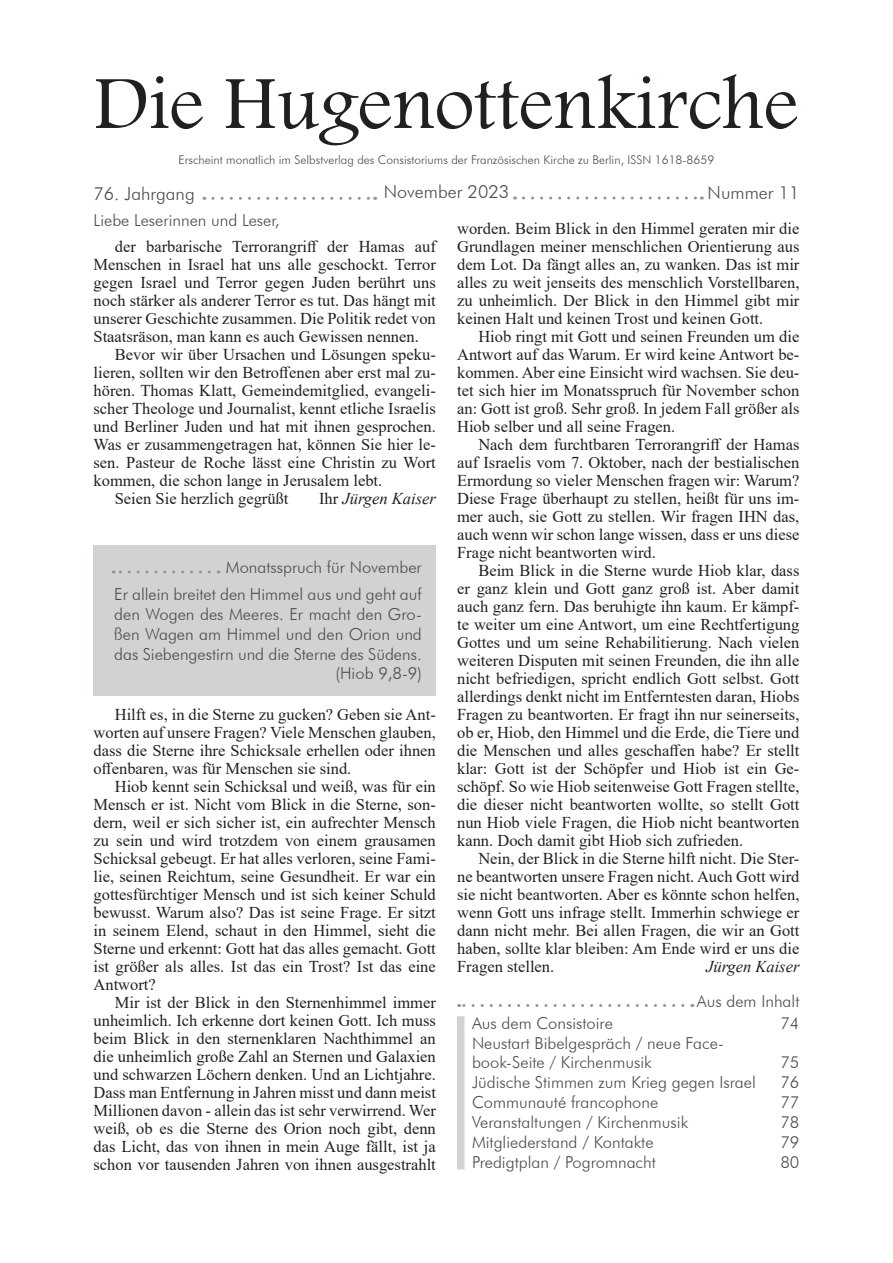
<style>
.page{position:relative;width:893px;height:1263px;background:#fff}
.page>*{position:absolute;margin:0;border:0;box-sizing:border-box;transform-origin:0 0}
.t1{font:78px "Footlight MT Light";color:#231f20}
.t2{font:300 18px "Futura BT";color:#4b4c4d}
.t3{font:16.5px/18px "Times New Roman";color:#231f20;text-align:justify}
.t4{font:300 16.5px/19.8px "Futura BT";color:#4b4c4d;text-align:right}
.t5{font:italic 16.5px "Times New Roman";color:#231f20}
.t6{font:300 12px "Futura BT";color:#4b4c4d}
.s1{font-style:normal}
</style>
<div class="page">
<div style="left:94px;top:545px;width:342px;height:151px;background:#d1d2d4"></div>
<div style="left:457px;top:1016px;width:7px;height:153px;background:#d1d2d4"></div>
<svg style="left:523px;top:197px;width:179px;height:3px"></svg>
<svg style="left:459px;top:1004px;width:224px;height:3px"></svg>
<svg style="left:113px;top:570px;width:96px;height:3px"></svg>
<svg style="left:213px;top:197px;width:163px;height:3px"></svg>
<h1 class="t1" style="left:94px;top:57px;width:706px">Die Hugenottenkirche</h1>
<p class="t6" style="left:179px;top:153px;width:537px">Erscheint monatlich im Selbstverlag des Consistoriums der Französischen Kirche zu Berlin, ISSN 1618-8659</p>
<p class="t2" style="left:94px;top:183px;width:103px">76. Jahrgang</p>
<p class="t2" style="left:384px;top:181px;width:127px">November 2023</p>
<p class="t2" style="left:708px;top:182px;width:93px">Nummer 11</p>
<p class="t4" style="left:94px;top:210px;width:188px">Liebe Leserinnen und Leser,</p>
<p class="t3" style="left:94px;top:237px;width:344px;text-indent:21px">der barbarische Terrorangriff der Hamas auf Menschen in Israel hat uns alle geschockt. Terror gegen Israel und Terror gegen Juden berührt uns noch stärker als anderer Terror es tut. Das hängt mit unserer Geschichte zusammen. Die Politik redet von Staatsräson, man kann es auch Gewissen nennen.</p>
<p class="t3" style="left:115px;top:345px;width:323px">Bevor wir über Ursachen und Lösungen speku-</p>
<p class="t3" style="left:94px;top:363px;width:344px">lieren, sollten wir den Betroffenen aber erst mal zu-</p>
<p class="t3" style="left:94px;top:381px;width:344px">hören. Thomas Klatt, Gemeindemitglied, evangeli-</p>
<p class="t3" style="left:94px;top:399px;width:344px">scher Theologe und Journalist, kennt etliche Israelis</p>
<p class="t3" style="left:94px;top:417px;width:344px">und Berliner Juden und hat mit ihnen gesprochen.</p>
<p class="t3" style="left:94px;top:435px;width:344px">Was er zusammengetragen hat, können Sie hier le-</p>
<p class="t3" style="left:94px;top:453px;width:344px">sen. Pasteur de Roche lässt eine Christin zu Wort</p>
<p class="t3" style="left:94px;top:471px;width:290px">kommen, die schon lange in Jerusalem lebt.</p>
<p class="t3" style="left:115px;top:489px;width:175px">Seien Sie herzlich gegrüßt</p>
<p class="t5" style="left:319px;top:487px;width:118px"><span class="s1">Ihr</span> Jürgen Kaiser</p>
<p class="t3" style="left:457px;top:219px;width:344px">worden. Beim Blick in den Himmel geraten mir die Grundlagen meiner menschlichen Orientierung aus dem Lot. Da fängt alles an, zu wanken. Das ist mir alles zu weit jenseits des menschlich Vorstellbaren, zu unheimlich. Der Blick in den Himmel gibt mir keinen Halt und keinen Trost und keinen Gott.</p>
<p class="t3" style="left:457px;top:327px;width:344px;text-indent:21px">Hiob ringt mit Gott und seinen Freunden um die Antwort auf das Warum. Er wird keine Antwort be&shy;kommen. Aber eine Einsicht wird wachsen. Sie deu&shy;tet sich hier im Monatsspruch für November schon an: Gott ist groß. Sehr groß. In jedem Fall größer als Hiob selber und all seine Fragen.</p>
<p class="t3" style="left:457px;top:435px;width:344px;text-indent:21px">Nach dem furchtbaren Terrorangriff der Hamas auf Israelis vom 7. Oktober, nach der bestialischen Ermordung so vieler Menschen fragen wir: Warum?<br>Diese Frage überhaupt zu stellen, heißt für uns im&shy;mer auch, sie Gott zu stellen. Wir fragen IHN das, auch wenn wir schon lange wissen, dass er uns diese Frage nicht beantworten wird.</p>
<p class="t3" style="left:457px;top:561px;width:344px;text-indent:21px">Beim Blick in die Sterne wurde Hiob klar, dass er ganz klein und Gott ganz groß ist. Aber damit auch ganz fern. Das beruhigte ihn kaum. Er kämpf&shy;te weiter um eine Antwort, um eine Rechtfertigung Gottes und um seine Rehabilitierung. Nach vielen weiteren Disputen mit seinen Freunden, die ihn alle nicht befriedigen, spricht endlich Gott selbst. Gott allerdings denkt nicht im Entferntesten daran, Hiobs Fragen zu beantworten. Er fragt ihn nur seinerseits, ob er, Hiob, den Himmel und die Erde, die Tiere und die Menschen und alles geschaffen habe? Er stellt klar: Gott ist der Schöpfer und Hiob ist ein Ge&shy;schöpf. So wie Hiob seitenweise Gott Fragen stellte, die dieser nicht beantworten wollte, so stellt Gott nun Hiob viele Fragen, die Hiob nicht beantworten kann. Doch damit gibt Hiob sich zufrieden.</p>
<p class="t3" style="left:457px;top:849px;width:344px;text-indent:21px">Nein, der Blick in die Sterne hilft nicht. Die Ster&shy;ne beantworten unsere Fragen nicht. Auch Gott wird sie nicht beantworten. Aber es könnte schon helfen, wenn Gott uns infrage stellt. Immerhin schwiege er dann nicht mehr. Bei allen Fragen, die wir an Gott haben, sollte klar bleiben: Am Ende wird er uns die Fragen stellen.</p>
<p class="t4" style="left:114px;top:553px;width:309px;line-height:27.3px">Monatsspruch für November<br>Er allein breitet den Himmel aus und geht auf</p>
<p class="t4" style="left:114px;top:604px;width:309px">den Wogen des Meeres. Er macht den Gro&shy;ßen Wagen am Himmel und den Orion und das Siebengestirn und die Sterne des Südens. (Hiob 9,8-9)</p>
<p class="t3" style="left:94px;top:705px;width:344px;text-indent:21px">Hilft es, in die Sterne zu gucken? Geben sie Ant&shy;worten auf unsere Fragen? Viele Menschen glauben, dass die Sterne ihre Schicksale erhellen oder ihnen offenbaren, was für Menschen sie sind.</p>
<p class="t3" style="left:94px;top:777px;width:344px;text-indent:21px">Hiob kennt sein Schicksal und weiß, was für ein Mensch er ist. Nicht vom Blick in die Sterne, son&shy;dern, weil er sich sicher ist, ein aufrechter Mensch zu sein und wird trotzdem von einem grausamen Schicksal gebeugt. Er hat alles verloren, seine Fami&shy;lie, seinen Reichtum, seine Gesundheit. Er war ein gottesfürchtiger Mensch und ist sich keiner Schuld bewusst. Warum also? Das ist seine Frage. Er sitzt in seinem Elend, schaut in den Himmel, sieht die Sterne und erkennt: Gott hat das alles gemacht. Gott ist größer als alles. Ist das ein Trost? Ist das eine Antwort?</p>
<p class="t3" style="left:94px;top:993px;width:344px;text-indent:21px">Mir ist der Blick in den Sternenhimmel immer unheimlich. Ich erkenne dort keinen Gott. Ich muss beim Blick in den sternenklaren Nachthimmel an die unheimlich große Zahl an Sternen und Galaxien und schwarzen Löchern denken. Und an Lichtjahre.<br>Dass man Entfernung in Jahren misst und dann meist Millionen davon - allein das ist sehr verwirrend. Wer weiß, ob es die Sterne des Orion noch gibt, denn das Licht, das von ihnen in mein Auge fällt, ist ja schon vor tausenden Jahren von ihnen ausgestrahlt</p>
<p class="t5" style="left:706px;top:955px;width:95px">Jürgen Kaiser</p>
<p class="t4" style="left:697px;top:991px;width:104px">Aus dem Inhalt</p>
<p class="t4" style="left:472px;top:1013px;width:142px">Aus dem Consistoire</p>
<p class="t4" style="left:780px;top:1013px;width:21px">74</p>
<p class="t4" style="left:472px;top:1033px;width:253px;text-align:left">Neustart Bibelgespräch / neue Face&shy;book-Seite / Kirchenmusik</p>
<p class="t4" style="left:780px;top:1052px;width:21px">75</p>
<p class="t4" style="left:472px;top:1072px;width:285px">Jüdische Stimmen zum Krieg gegen Israel</p>
<p class="t4" style="left:780px;top:1072px;width:21px">76</p>
<p class="t4" style="left:472px;top:1092px;width:188px">Communauté francophone</p>
<p class="t4" style="left:780px;top:1092px;width:21px">77</p>
<p class="t4" style="left:472px;top:1112px;width:218px">Veranstaltungen / Kirchenmusik</p>
<p class="t4" style="left:780px;top:1112px;width:21px">78</p>
<p class="t4" style="left:472px;top:1132px;width:183px">Mitgliederstand / Kontakte</p>
<p class="t4" style="left:780px;top:1132px;width:21px">79</p>
<p class="t4" style="left:472px;top:1151px;width:185px">Predigtplan / Pogromnacht</p>
<p class="t4" style="left:780px;top:1151px;width:21px">80</p>
</div>
